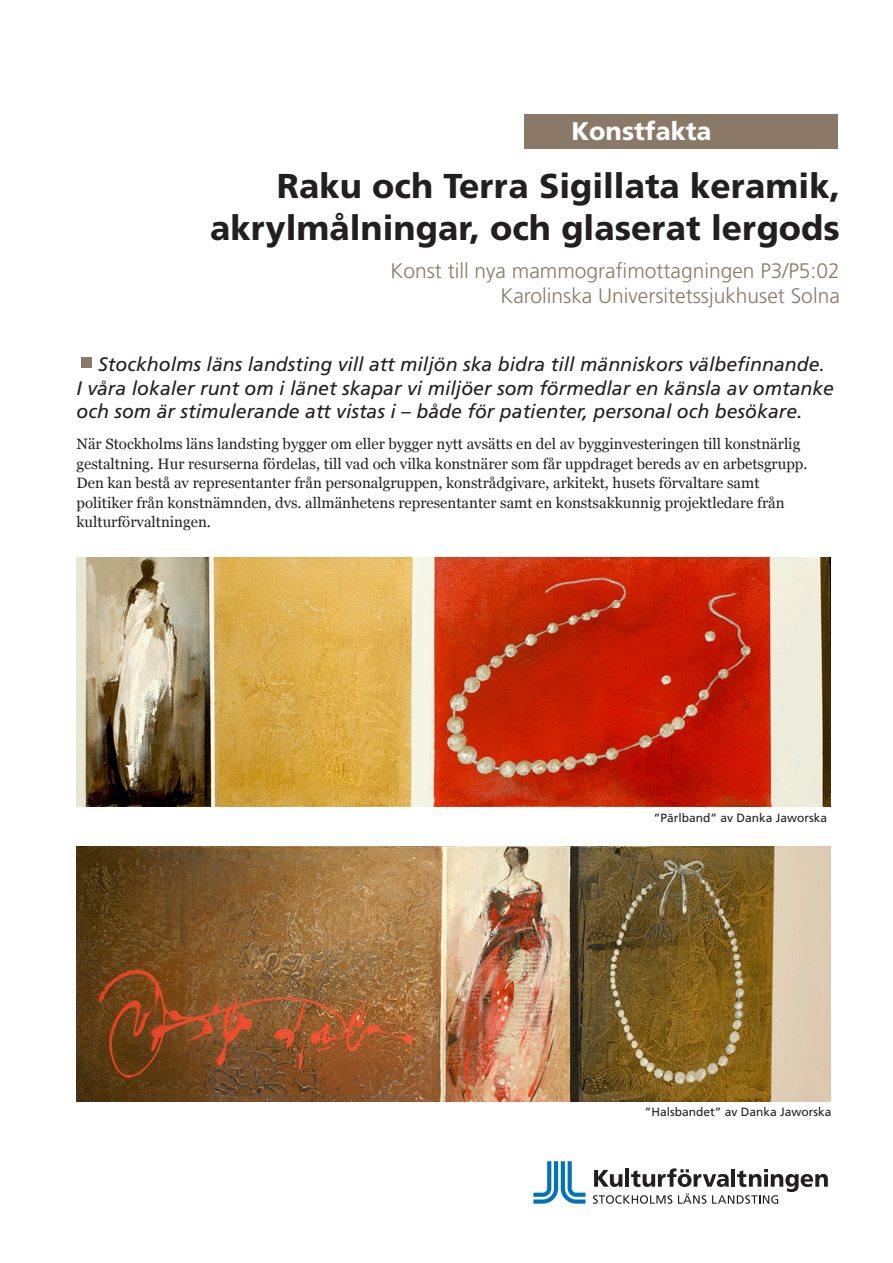
<style>
.page{position:relative;width:893px;height:1263px;background:#fff}
.page>*{position:absolute;margin:0;border:0;box-sizing:border-box;transform-origin:0 0}
.t1{font:800 34.5px "Frutiger SLLOTF";color:#231f20}
.t2{font:800 25.5px "Frutiger SLLOTF";color:#fff}
.t3{font:300 21px "Frutiger SLLOTF";color:#8a7966}
.t4{font:italic 19.5px/23.4px "Frutiger SLLOTF";color:#231f20}
.t5{font:15px/19.5px "Georgia";color:#231f20}
.t6{font:12px "Frutiger SLLOTF";color:#231f20}
</style>
<div class="page">
<img style="left:77px;top:558px;width:754px;height:249px">
<img style="left:77px;top:846px;width:754px;height:255px">
<div style="left:81px;top:358px;width:11px;height:10px;background:#8a7966"></div>
<svg style="left:533px;top:1161px;width:52px;height:43px"></svg>
<svg style="left:593px;top:1168px;width:235px;height:36px"></svg>
<div style="left:524px;top:114px;width:314px;height:34px;background:#8a7966"></div>
<p class="t2" style="left:571px;top:116px;width:142px">Konstfakta</p>
<p class="t1" style="left:277px;top:166px;width:564px">Raku och Terra Sigillata keramik,</p>
<p class="t1" style="left:210px;top:207px;width:631px">akrylmålningar, och glaserat lergods</p>
<p class="t3" style="left:391px;top:259px;width:451px">Konst till nya mammografimottagningen P3/P5:02</p>
<p class="t3" style="left:501px;top:284px;width:341px">Karolinska Universitetssjukhuset Solna</p>
<p class="t4" style="left:77px;top:353px;width:759px;text-indent:22px">Stockholms läns landsting vill att miljön ska bidra till människors välbefinnande.<br>I våra lokaler runt om i länet skapar vi miljöer som förmedlar en känsla av omtanke och som är stimulerande att vistas i – både för patienter, personal och besökare.</p>
<p class="t5" style="left:77px;top:434px;width:732px">När Stockholms läns landsting bygger om eller bygger nytt avsätts en del av bygginvesteringen till konstnärlig gestaltning. Hur resurserna fördelas, till vad och vilka konstnärer som får uppdraget bereds av en arbetsgrupp.<br>Den kan bestå av representanter från personalgruppen, konstrådgivare, arkitekt, husets förvaltare samt politiker från konstnämnden, dvs. allmänhetens representanter samt en konstsakkunnig projektledare från kulturförvaltningen.</p>
<p class="t6" style="left:654px;top:811px;width:175px">”Pärlband” av Danka Jaworska</p>
<p class="t6" style="left:645px;top:1105px;width:188px">”Halsbandet” av Danka Jaworska</p>
</div>
